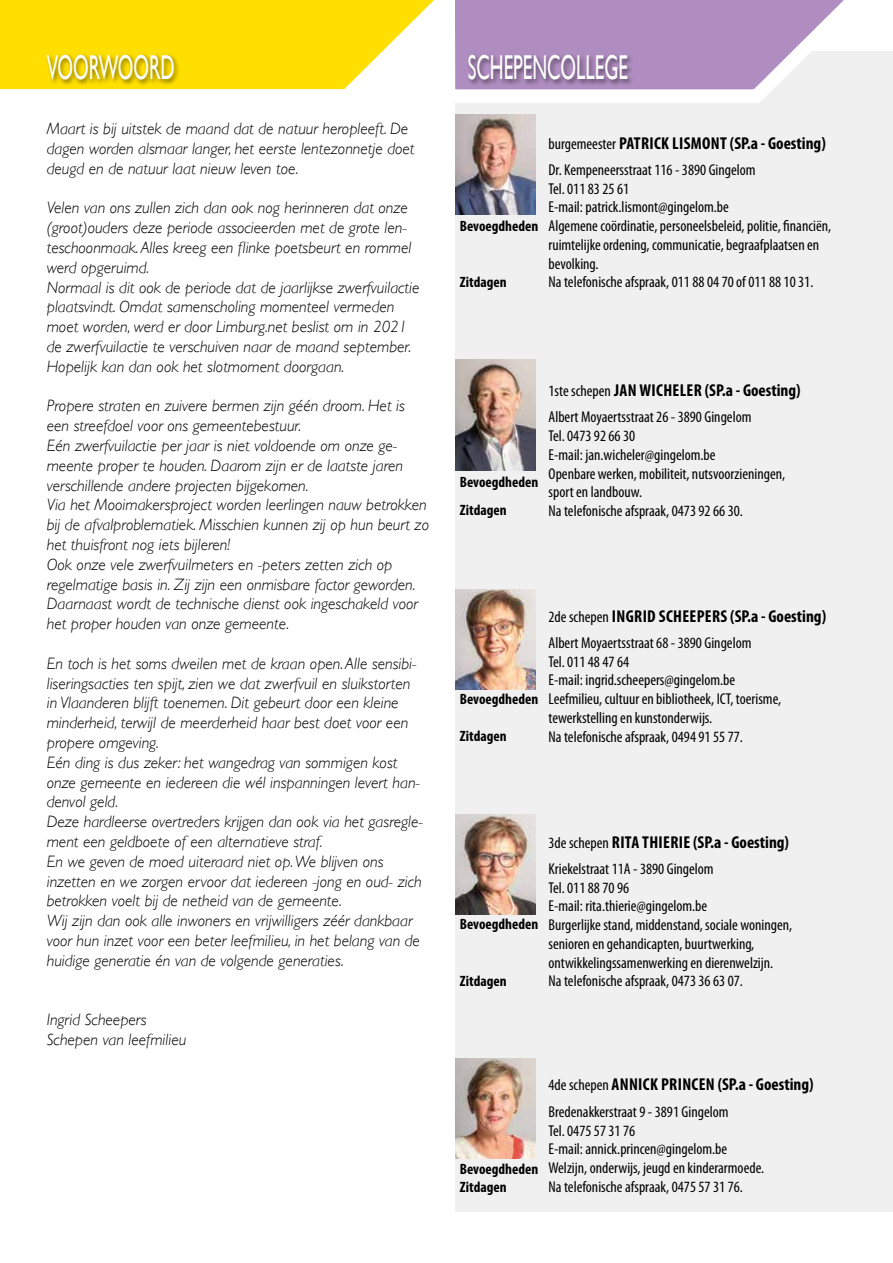
<style>
.page{position:relative;width:893px;height:1263px;background:#fff}
.page>*{position:absolute;margin:0;border:0;box-sizing:border-box;transform-origin:0 0}
.t1{font:34.5px "Gill Sans";color:#fff;scale:.55 1}
.t2{font:700 condensed 17.25px "Myriad Pro";letter-spacing:.02em;color:#000}
.t3{font:700 condensed 17.25px "Myriad Pro";color:#000}
.t4{font:italic 300 16.5px/19.8px "Gill Sans";color:#000}
.t5{font:condensed 15.75px/18.8px "Myriad Pro";color:#000}
.t6{font:700 condensed 15px/28.3px "Myriad Pro";color:#000}
.s1{font-weight:400;font-size:15.75px}
</style>
<div class="page">
<div style="left:455px;top:51px;width:438px;height:1161px;background:#f0f0f0"></div>
<svg style="left:0;top:0;width:434px;height:90px;background:#fbdf1c"></svg>
<svg style="left:455px;top:0;width:389px;height:103px"></svg>
<div style="left:466px;top:53px;width:168px;height:34px;background:#000;opacity:.5"></div>
<img style="left:455px;top:115px;width:81px;height:100px">
<img style="left:455px;top:360px;width:81px;height:111px">
<img style="left:455px;top:1059px;width:81px;height:100px">
<img style="left:455px;top:589px;width:81px;height:100px">
<img style="left:455px;top:814px;width:81px;height:100px">
<h1 class="t1" style="left:47px;top:47px;width:234px">VOORWOORD</h1>
<h1 class="t1" style="left:468px;top:48px;width:293px">SCHEPENCOLLEGE</h1>
<p class="t4" style="left:47px;top:119px;width:369px">Maart is bij uitstek de maand dat de natuur heropleeft. De dagen worden alsmaar langer, het eerste lentezonnetje doet deugd en de natuur laat nieuw leven toe.</p>
<p class="t4" style="left:47px;top:198px;width:374px">Velen van ons zullen zich dan ook nog herinneren dat onze (groot)ouders deze periode associeerden met de grote len&shy;teschoonmaak. Alles kreeg een flinke poetsbeurt en rommel werd opgeruimd.<br>Normaal is dit ook de periode dat de jaarlijkse zwerfvuilactie plaatsvindt. Omdat samenscholing momenteel vermeden moet worden, werd er door Limburg.net beslist om in 2021 de zwerfvuilactie te verschuiven naar de maand september.<br>Hopelijk kan dan ook het slotmoment doorgaan.</p>
<p class="t4" style="left:47px;top:396px;width:384px">Propere straten en zuivere bermen zijn géén droom. Het is een streefdoel voor ons gemeentebestuur.<br>Eén zwerfvuilactie per jaar is niet voldoende om onze ge&shy;meente proper te houden. Daarom zijn er de laatste jaren verschillende andere projecten bijgekomen.<br>Via het Mooimakersproject worden leerlingen nauw betrokken bij de afvalproblematiek. Misschien kunnen zij op hun beurt zo het thuisfront nog iets bijleren!<br>Ook onze vele zwerfvuilmeters en -peters zetten zich op regelmatige basis in. Zij zijn een onmisbare factor geworden.<br>Daarnaast wordt de technische dienst ook ingeschakeld voor het proper houden van onze gemeente.</p>
<p class="t4" style="left:47px;top:653px;width:378px">En toch is het soms dweilen met de kraan open. Alle sensibi&shy;liseringsacties ten spijt, zien we dat zwerfvuil en sluikstorten in Vlaanderen blijft toenemen. Dit gebeurt door een kleine minderheid, terwijl de meerderheid haar best doet voor een propere omgeving.<br>Eén ding is dus zeker: het wangedrag van sommigen kost onze gemeente en iedereen die wél inspanningen levert han&shy;denvol geld.<br>Deze hardleerse overtreders krijgen dan ook via het gasregle&shy;ment een geldboete of een alternatieve straf.<br>En we geven de moed uiteraard niet op. We blijven ons inzetten en we zorgen ervoor dat iedereen -jong en oud- zich betrokken voelt bij de netheid van de gemeente.<br>Wij zijn dan ook alle inwoners en vrijwilligers zéér dankbaar voor hun inzet voor een beter leefmilieu, in het belang van de huidige generatie én van de volgende generaties.</p>
<p class="t4" style="left:47px;top:1010px;width:141px">Ingrid Scheepers<br>Schepen van leefmilieu</p>
<p class="t6" style="left:460px;top:212px;width:80px">Bevoegdheden</p>
<p class="t6" style="left:460px;top:267px;width:48px">Zitdagen</p>
<p class="t2" style="left:549px;top:132px;width:279px"><span class="s1">burgemeester</span> PATRICK LISMONT (SP.a - Goesting)</p>
<p class="t5" style="left:549px;top:160px;width:284px">Dr. Kempeneersstraat 116 - 3890 Gingelom<br>Tel. 011 83 25 61<br>E-mail: patrick.lismont@gingelom.be<br>Algemene coördinatie, personeelsbeleid, politie, financiën, ruimtelijke ordening, communicatie, begraafplaatsen en bevolking.<br>Na telefonische afspraak, 011 88 04 70 of 011 88 10 31.</p>
<p class="t6" style="left:460px;top:467px;width:80px">Bevoegdheden<br>Zitdagen</p>
<p class="t2" style="left:549px;top:380px;width:254px"><span class="s1">1ste schepen</span> JAN WICHELER (SP.a - Goesting)</p>
<p class="t5" style="left:549px;top:408px;width:238px">Albert Moyaertsstraat 26 - 3890 Gingelom<br>Tel. 0473 92 66 30<br>E-mail: jan.wicheler@gingelom.be<br>Openbare werken, mobiliteit, nutsvoorzieningen, sport en landbouw.<br>Na telefonische afspraak, 0473 92 66 30.</p>
<p class="t6" style="left:460px;top:685px;width:80px">Bevoegdheden</p>
<p class="t6" style="left:460px;top:722px;width:48px">Zitdagen</p>
<p class="t2" style="left:549px;top:605px;width:279px"><span class="s1">2de schepen</span> INGRID SCHEEPERS (SP.a - Goesting)</p>
<p class="t5" style="left:549px;top:633px;width:234px">Albert Moyaertsstraat 68 - 3890 Gingelom<br>Tel. 011 48 47 64<br>E-mail: ingrid.scheepers@gingelom.be Leefmilieu, cultuur en bibliotheek, ICT, toerisme, tewerkstelling en kunstonderwijs.<br>Na telefonische afspraak, 0494 91 55 77.</p>
<p class="t6" style="left:460px;top:910px;width:80px">Bevoegdheden</p>
<p class="t6" style="left:460px;top:967px;width:48px">Zitdagen</p>
<p class="t3" style="left:549px;top:831px;width:242px"><span class="s1">3de schepen</span> RITA THIERIE (SP.a - Goesting)</p>
<p class="t5" style="left:549px;top:859px;width:245px">Kriekelstraat 11A - 3890 Gingelom<br>Tel. 011 88 70 96<br>E-mail: rita.thierie@gingelom.be<br>Burgerlijke stand, middenstand, sociale woningen, senioren en gehandicapten, buurtwerking, ontwikkelingssamenwerking en dierenwelzijn.<br>Na telefonische afspraak, 0473 36 63 07.</p>
<p class="t6" style="left:460px;top:1159px;width:80px;line-height:18.8px">Bevoegdheden<br>Zitdagen</p>
<p class="t2" style="left:549px;top:1074px;width:267px"><span class="s1">4de schepen</span> ANNICK PRINCEN (SP.a - Goesting)</p>
<p class="t5" style="left:549px;top:1102px;width:217px">Bredenakkerstraat 9 - 3891 Gingelom<br>Tel. 0475 57 31 76<br>E-mail: annick.princen@gingelom.be Welzijn, onderwijs, jeugd en kinderarmoede.<br>Na telefonische afspraak, 0475 57 31 76.</p>
</div>
